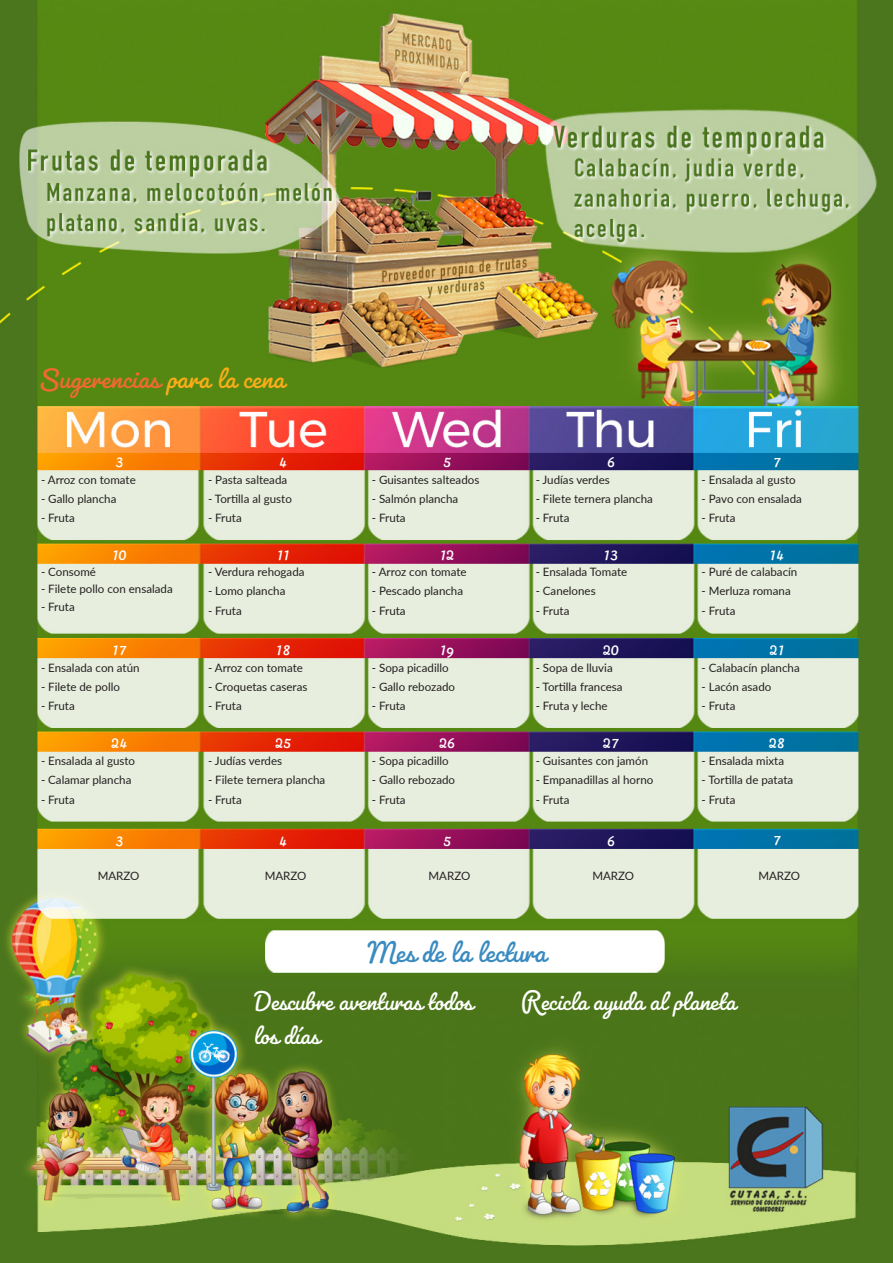
<style>
.page{position:relative;width:893px;height:1263px;background:#fff}
.page>*{position:absolute;margin:0;border:0;box-sizing:border-box;transform-origin:0 0}
.t1{font:33px "Pacifico";color:#3a8bc0}
.t2{font:31.5px "Pacifico";letter-spacing:.01em;color:#f16930}
.t3{font:28.5px/34.2px "Pacifico";color:#fff}
.t4{font:19.5px "Pacifico";color:#fff}
.lipidos{font:11.55px "Lato";color:#231f20}
.s1{color:#faad19}
</style>
<div class="page">
<img style="left:0;top:0;width:893px;height:1263px">
<p class="t2" style="left:39px;top:359px;width:247px">Sugerencias <span class="s1">para la cena</span></p>
<p class="t4" style="left:115px;top:449px;width:10px">3</p>
<p class="t4" style="left:279px;top:449px;width:10px">4</p>
<p class="t4" style="left:443px;top:449px;width:10px">5</p>
<p class="t4" style="left:607px;top:449px;width:9px">6</p>
<p class="lipidos" style="left:41px;top:471px;width:96px">- Arroz con tomate</p>
<p class="lipidos" style="left:41px;top:491px;width:77px">- Gallo plancha</p>
<p class="lipidos" style="left:41px;top:510px;width:35px">- Fruta</p>
<p class="lipidos" style="left:208px;top:471px;width:81px">- Pasta salteada</p>
<p class="lipidos" style="left:208px;top:491px;width:85px">- Tortilla al gusto</p>
<p class="lipidos" style="left:208px;top:510px;width:35px">- Fruta</p>
<p class="lipidos" style="left:372px;top:471px;width:109px">- Guisantes salteados</p>
<p class="lipidos" style="left:372px;top:491px;width:88px">- Salmón plancha</p>
<p class="lipidos" style="left:372px;top:510px;width:35px">- Fruta</p>
<p class="lipidos" style="left:536px;top:471px;width:76px">- Judías verdes</p>
<p class="lipidos" style="left:536px;top:491px;width:119px">- Filete ternera plancha</p>
<p class="lipidos" style="left:536px;top:510px;width:35px">- Fruta</p>
<p class="t4" style="left:772px;top:449px;width:10px">7</p>
<p class="lipidos" style="left:702px;top:471px;width:96px">- Ensalada al gusto</p>
<p class="lipidos" style="left:702px;top:491px;width:102px">- Pavo con ensalada</p>
<p class="lipidos" style="left:702px;top:510px;width:35px">- Fruta</p>
<p class="t4" style="left:112px;top:542px;width:16px">10</p>
<p class="t4" style="left:276px;top:542px;width:14px">11</p>
<p class="t4" style="left:439px;top:542px;width:16px">12</p>
<p class="t4" style="left:603px;top:542px;width:16px">13</p>
<p class="t4" style="left:769px;top:542px;width:16px">14</p>
<p class="lipidos" style="left:41px;top:563px;width:56px">- Consomé</p>
<p class="lipidos" style="left:41px;top:581px;width:133px">- Filete pollo con ensalada</p>
<p class="lipidos" style="left:41px;top:598px;width:35px">- Fruta</p>
<p class="lipidos" style="left:208px;top:563px;width:98px">- Verdura rehogada</p>
<p class="lipidos" style="left:208px;top:583px;width:79px">- Lomo plancha</p>
<p class="lipidos" style="left:208px;top:602px;width:35px">- Fruta</p>
<p class="lipidos" style="left:372px;top:563px;width:96px">- Arroz con tomate</p>
<p class="lipidos" style="left:372px;top:583px;width:93px">- Pescado plancha</p>
<p class="lipidos" style="left:372px;top:602px;width:35px">- Fruta</p>
<p class="lipidos" style="left:536px;top:563px;width:93px">- Ensalada Tomate</p>
<p class="lipidos" style="left:536px;top:583px;width:62px">- Canelones</p>
<p class="lipidos" style="left:536px;top:602px;width:35px">- Fruta</p>
<p class="lipidos" style="left:702px;top:563px;width:97px">- Puré de calabacín</p>
<p class="lipidos" style="left:702px;top:583px;width:91px">- Merluza romana</p>
<p class="lipidos" style="left:702px;top:602px;width:35px">- Fruta</p>
<p class="t4" style="left:112px;top:636px;width:16px">17</p>
<p class="t4" style="left:276px;top:636px;width:16px">18</p>
<p class="t4" style="left:439px;top:636px;width:16px">19</p>
<p class="t4" style="left:602px;top:636px;width:18px">20</p>
<p class="t4" style="left:769px;top:636px;width:16px">21</p>
<p class="lipidos" style="left:41px;top:659px;width:100px">- Ensalada con atún</p>
<p class="lipidos" style="left:41px;top:678px;width:81px">- Filete de pollo</p>
<p class="lipidos" style="left:41px;top:698px;width:35px">- Fruta</p>
<p class="lipidos" style="left:208px;top:659px;width:96px">- Arroz con tomate</p>
<p class="lipidos" style="left:208px;top:678px;width:101px">- Croquetas caseras</p>
<p class="lipidos" style="left:208px;top:698px;width:35px">- Fruta</p>
<p class="lipidos" style="left:372px;top:659px;width:78px">- Sopa picadillo</p>
<p class="lipidos" style="left:372px;top:678px;width:85px">- Gallo rebozado</p>
<p class="lipidos" style="left:372px;top:698px;width:35px">- Fruta</p>
<p class="lipidos" style="left:536px;top:659px;width:79px">- Sopa de lluvia</p>
<p class="lipidos" style="left:536px;top:678px;width:88px">- Tortilla francesa</p>
<p class="lipidos" style="left:536px;top:698px;width:73px">- Fruta y leche</p>
<p class="lipidos" style="left:702px;top:659px;width:100px">- Calabacín plancha</p>
<p class="lipidos" style="left:702px;top:678px;width:71px">- Lacón asado</p>
<p class="lipidos" style="left:702px;top:698px;width:35px">- Fruta</p>
<p class="t4" style="left:111px;top:730px;width:18px">24</p>
<p class="t4" style="left:275px;top:730px;width:18px">25</p>
<p class="t4" style="left:439px;top:730px;width:17px">26</p>
<p class="t4" style="left:602px;top:730px;width:18px">27</p>
<p class="t4" style="left:768px;top:730px;width:18px">28</p>
<p class="lipidos" style="left:41px;top:753px;width:96px">- Ensalada al gusto</p>
<p class="lipidos" style="left:41px;top:772px;width:92px">- Calamar plancha</p>
<p class="lipidos" style="left:41px;top:791px;width:35px">- Fruta</p>
<p class="lipidos" style="left:208px;top:753px;width:76px">- Judías verdes</p>
<p class="lipidos" style="left:208px;top:772px;width:119px">- Filete ternera plancha</p>
<p class="lipidos" style="left:208px;top:791px;width:35px">- Fruta</p>
<p class="lipidos" style="left:372px;top:753px;width:78px">- Sopa picadillo</p>
<p class="lipidos" style="left:372px;top:772px;width:85px">- Gallo rebozado</p>
<p class="lipidos" style="left:372px;top:791px;width:35px">- Fruta</p>
<p class="lipidos" style="left:536px;top:753px;width:114px">- Guisantes con jamón</p>
<p class="lipidos" style="left:536px;top:772px;width:119px">- Empanadillas al horno</p>
<p class="lipidos" style="left:536px;top:791px;width:35px">- Fruta</p>
<p class="t4" style="left:115px;top:828px;width:10px">3</p>
<p class="t4" style="left:279px;top:828px;width:10px">4</p>
<p class="t4" style="left:443px;top:828px;width:10px">5</p>
<p class="t4" style="left:607px;top:828px;width:9px">6</p>
<p class="lipidos" style="left:702px;top:753px;width:84px">- Ensalada mixta</p>
<p class="lipidos" style="left:702px;top:772px;width:93px">- Tortilla de patata</p>
<p class="lipidos" style="left:702px;top:791px;width:35px">- Fruta</p>
<p class="t4" style="left:772px;top:827px;width:10px">7</p>
<p class="lipidos" style="left:98px;top:868px;width:43px">MARZO</p>
<p class="lipidos" style="left:265px;top:868px;width:43px">MARZO</p>
<p class="lipidos" style="left:429px;top:868px;width:43px">MARZO</p>
<p class="lipidos" style="left:592px;top:868px;width:43px">MARZO</p>
<p class="lipidos" style="left:758px;top:868px;width:43px">MARZO</p>
<p class="t1" style="left:368px;top:931px;width:180px">Mes de la lectura</p>
<p class="t3" style="left:254px;top:983px;width:220px">Descubre aventuras todos los días</p>
<p class="t3" style="left:520px;top:983px;width:217px">Recicla ayuda al planeta</p>
</div>
